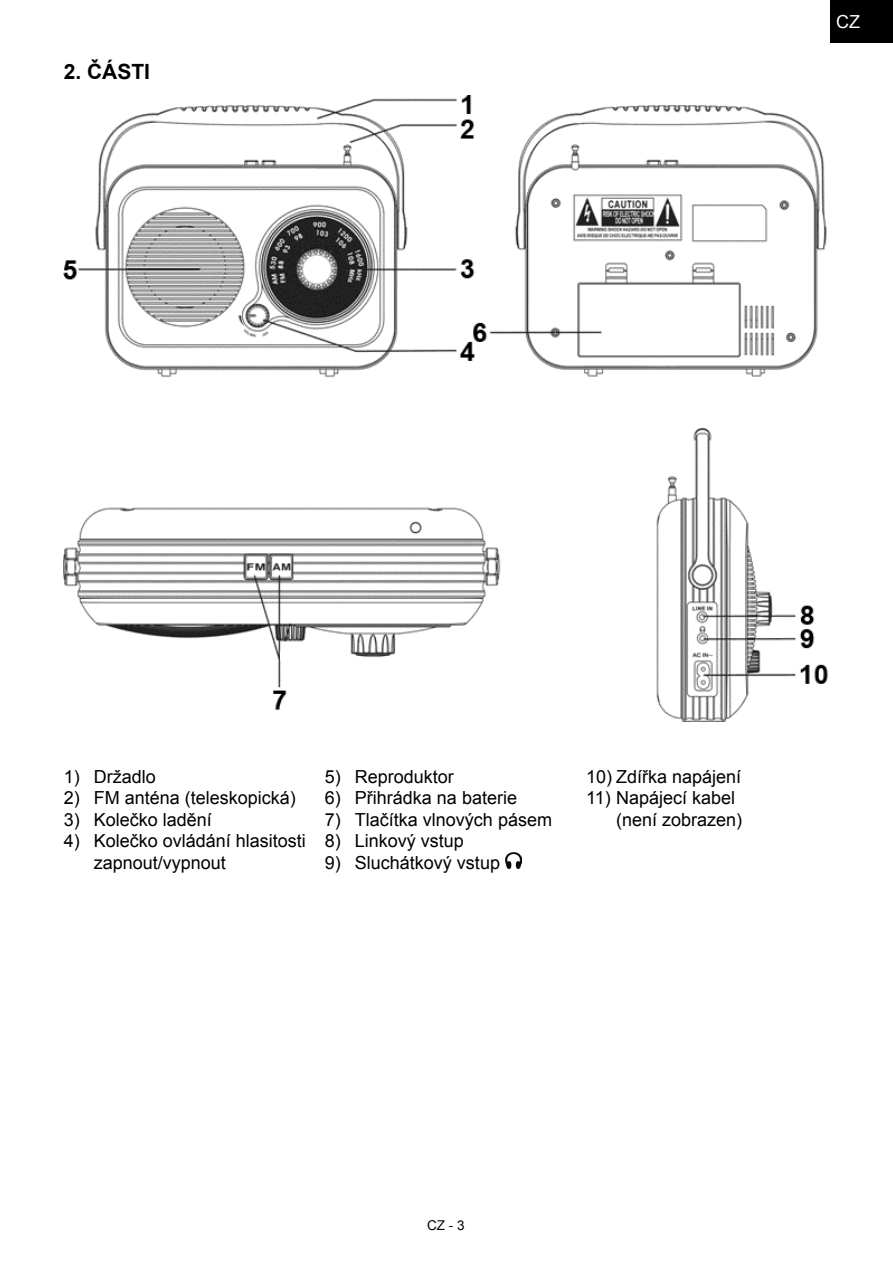
<style>
.page{position:relative;width:893px;height:1263px;background:#fff}
.page>*{position:absolute;margin:0;border:0;box-sizing:border-box;transform-origin:0 0}
.t1{font:700 21px "Arial";color:#000}
.t2{font:18px/21.6px "Arial";color:#000}
.t3{font:18px "Arial";color:#fff}
.t4{font:13.5px "Arial";color:#000}
</style>
<div class="page">
<div style="left:830px;top:0;width:63px;height:43px;background:#000"></div>
<img style="left:64px;top:95px;width:764px;height:627px">
<img style="left:505px;top:852px;width:16px;height:17px">
<p class="t1" style="left:64px;top:58px;width:88px">2. ČÁSTI</p>
<p class="t3" style="left:836px;top:10px;width:25px">CZ</p>
<p class="t2" style="left:64px;top:765px;width:94px">1) Držadlo</p>
<p class="t2" style="left:64px;top:787px;width:234px">2) FM anténa (teleskopická)</p>
<p class="t2" style="left:64px;top:809px;width:150px">3) Kolečko ladění</p>
<p class="t2" style="left:94px;top:830px;width:214px;text-indent:-30px">4) Kolečko ovládání hlasitosti zapnout/vypnout</p>
<p class="t2" style="left:325px;top:765px;width:131px">5) Reproduktor</p>
<p class="t2" style="left:325px;top:787px;width:194px">6) Přihrádka na baterie</p>
<p class="t2" style="left:325px;top:809px;width:229px">7) Tlačítka vlnových pásem</p>
<p class="t2" style="left:325px;top:830px;width:141px">8) Linkový vstup</p>
<p class="t2" style="left:325px;top:852px;width:177px">9) Sluchátkový vstup</p>
<p class="t2" style="left:586px;top:765px;width:157px">10) Zdířka napájení</p>
<p class="t2" style="left:616px;top:787px;width:128px;text-indent:-30px">11) Napájecí kabel (není zobrazen)</p>
<p class="t4" style="left:427px;top:1217px;width:39px">CZ - 3</p>
</div>
